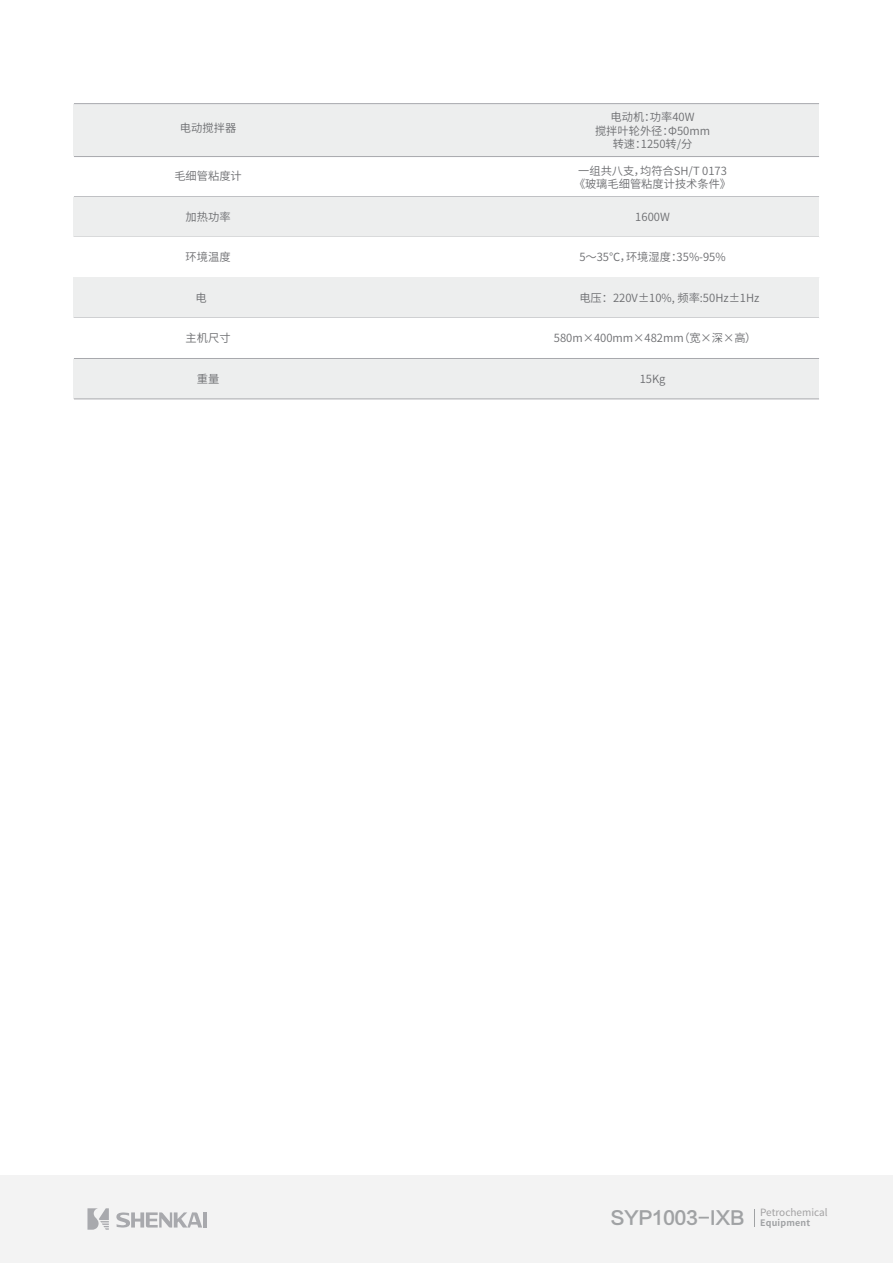
<style>
.page{position:relative;width:893px;height:1263px;background:#fff}
.page>*{position:absolute;margin:0;border:0;box-sizing:border-box;transform-origin:0 0}
.t1{font:18.15px "FZLTZHK GBK1 0";letter-spacing:-.02em;color:#a0a2a4}
.t2{font:11.25px/13.2px "Source Han Sans CN";color:#6c6d70;text-align:center}
.t3{font:10.05px "Source Han Sans CN";color:#a2a1a2}
</style>
<div class="page">
<div style="left:74px;top:104px;width:745px;height:53px;background:#edeeee"></div>
<hr style="left:74px;top:156px;width:745px;height:1px;background:#a8a9ad">
<hr style="left:74px;top:103px;width:745px;height:1px;background:#a8a9ad">
<div style="left:74px;top:197px;width:745px;height:40px;background:#edeeee"></div>
<hr style="left:74px;top:277px;width:745px;height:1px;background:#a8a9ad">
<div style="left:74px;top:278px;width:745px;height:40px;background:#edeeee"></div>
<div style="left:74px;top:359px;width:745px;height:40px;background:#edeeee"></div>
<hr style="left:74px;top:399px;width:745px;height:1px;background:#a8a9ad">
<hr style="left:74px;top:358px;width:745px;height:1px;background:#a8a9ad">
<div style="left:0;top:1176px;width:893px;height:87px;background:#f3f3f3"></div>
<svg style="left:87px;top:1208px;width:22px;height:22px"></svg>
<hr style="left:203px;top:1212px;width:4px;height:15px;background:#a8a9ad">
<svg style="left:116px;top:1212px;width:86px;height:15px"></svg>
<p class="t2" style="left:180px;top:122px;width:58px">电动搅拌器</p>
<p class="t2" style="left:174px;top:170px;width:69px">毛细管粘度计</p>
<p class="t2" style="left:595px;top:111px;width:117px">电动机：功率40W<br>搅拌叶轮外径：Φ50mm转速：1250转/分</p>
<p class="t2" style="left:574px;top:164px;width:159px">一组共八支，均符合SH/T 0173《玻璃毛细管粘度计技术条件》</p>
<p class="t2" style="left:186px;top:211px;width:47px">加热功率</p>
<p class="t2" style="left:635px;top:211px;width:36px">1600W</p>
<p class="t2" style="left:186px;top:251px;width:47px">环境温度</p>
<p class="t2" style="left:579px;top:251px;width:148px">5～35℃，环境湿度：35%-95%</p>
<p class="t2" style="left:195px;top:292px;width:13px">电</p>
<p class="t2" style="left:579px;top:292px;width:182px">电压：220V±10%, 频率:50Hz±1Hz</p>
<p class="t2" style="left:186px;top:331px;width:47px">主机尺寸</p>
<p class="t2" style="left:554px;top:332px;width:204px">580m×400mm×482mm（宽×深×高）</p>
<p class="t2" style="left:197px;top:373px;width:24px">重量</p>
<p class="t2" style="left:640px;top:373px;width:27px">15Kg</p>
<p class="t3" style="left:760px;top:1206px;width:69px">Petrochemical</p>
<h1 class="t1" style="left:610px;top:1208px;width:201px">SYP1003-IXB <sub>Equipment</sub></h1>
</div>
